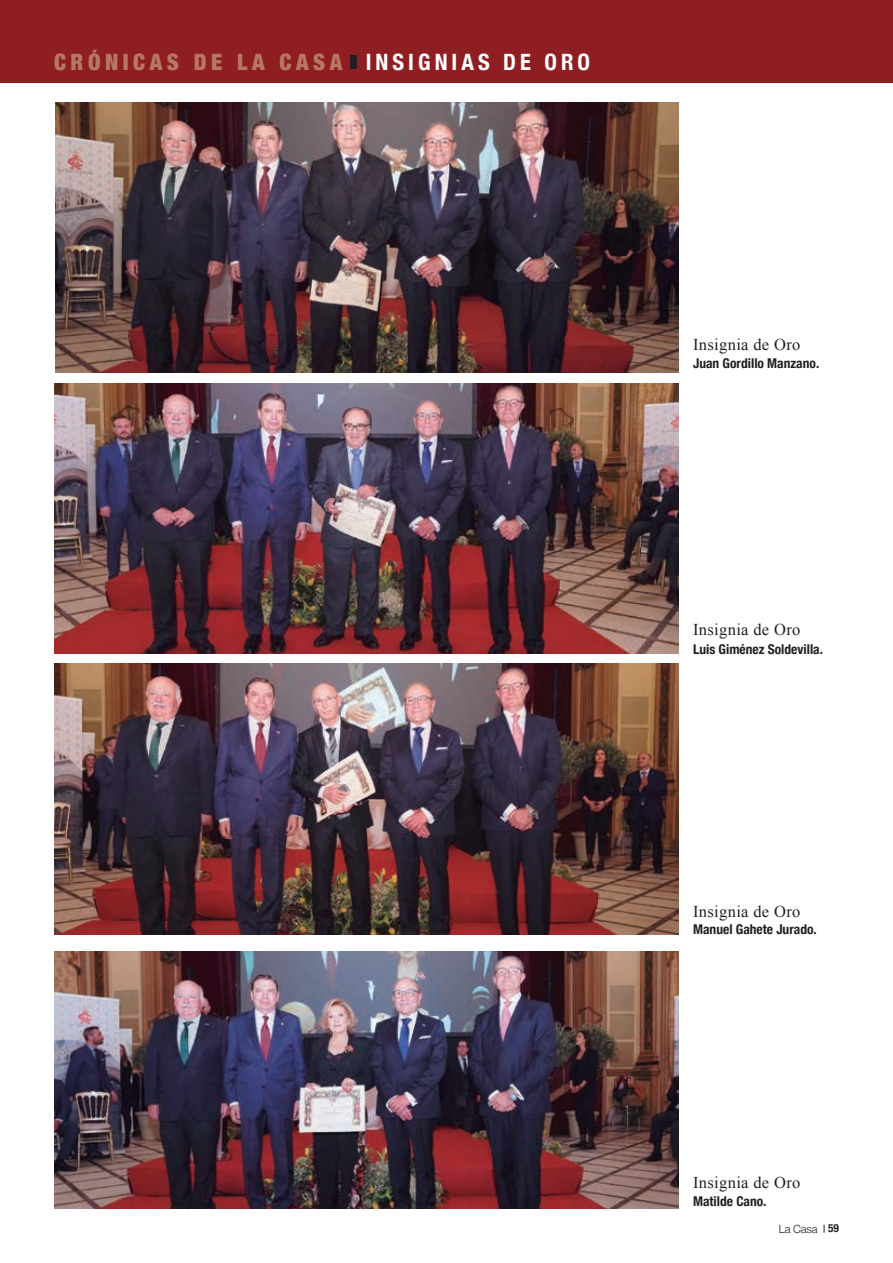
<style>
.page{position:relative;width:893px;height:1263px;background:#fff}
.page>*{position:absolute;margin:0;border:0;box-sizing:border-box;transform-origin:0 0}
.t1{font:900 condensed 22.5px "Helvetica Neue";letter-spacing:.2em;color:#b77764}
.t2{font:16.5px "Times New Roman";letter-spacing:.02em;color:#231f20}
.t3{font:700 condensed 13.5px "Helvetica Neue";color:#231f20}
.t4{font:300 11.25px "Helvetica Neue";letter-spacing:-.02em;color:#231f20}
.s1{font-weight:700;color:#fff}
.s2{font-weight:700;font-stretch:condensed}
</style>
<div class="page">
<div style="left:0;top:0;width:893px;height:82px;background:#8e1e21"></div>
<div style="left:351px;top:55px;width:6px;height:14px;background:#231f20"></div>
<img style="left:55px;top:102px;width:624px;height:271px">
<img style="left:54px;top:383px;width:625px;height:270px">
<img style="left:54px;top:664px;width:625px;height:270px">
<img style="left:54px;top:951px;width:625px;height:258px">
<h1 class="t1" style="left:54px;top:43px;width:538px">CRÓNICAS DE LA CASA <span class="s1">INSIGNIAS DE ORO</span></h1>
<p class="t2" style="left:693px;top:333px;width:109px">Insignia de Oro</p>
<p class="t3" style="left:693px;top:352px;width:128px">Juan Gordillo Manzano.</p>
<p class="t2" style="left:693px;top:618px;width:109px">Insignia de Oro</p>
<p class="t3" style="left:693px;top:637px;width:131px">Luis Giménez Soldevilla.</p>
<p class="t2" style="left:693px;top:900px;width:109px">Insignia de Oro</p>
<p class="t3" style="left:693px;top:918px;width:125px">Manuel Gahete Jurado.</p>
<p class="t2" style="left:693px;top:1172px;width:109px">Insignia de Oro</p>
<p class="t3" style="left:693px;top:1190px;width:75px">Matilde Cano.</p>
<p class="t4" style="left:779px;top:1219px;width:62px">La Casa <span class="s2">59</span></p>
</div>
